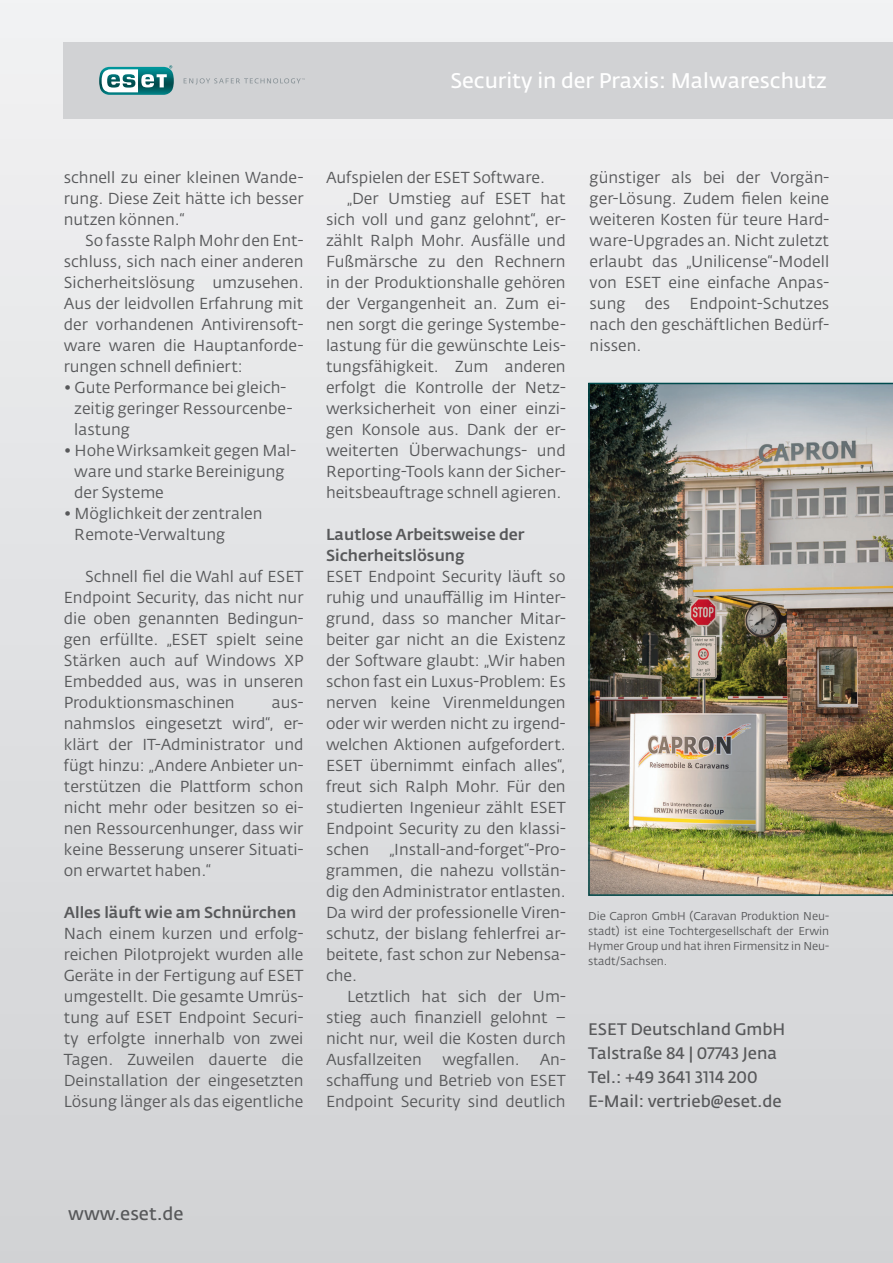
<style>
.page{position:relative;width:893px;height:1263px;background:#fff}
.page>*{position:absolute;margin:0;border:0;box-sizing:border-box;transform-origin:0 0}
.t1{font:600 21px "Fedra Sans Alt Pro";color:#fff}
.t2{font:600 18px "Fedra Sans Alt Pro";color:#57585a}
.t3{font:600 16.5px/24px "Fedra Sans Alt Pro";color:#57585a}
.t4{font:15.75px/21px "Fedra Sans Alt Pro";color:#57585a;text-align:justify}
.t5{font:500 15.75px/21px "Fedra Sans Alt Pro";color:#57585a}
.t6{font:11.25px/15px "Fedra Sans Alt Pro";color:#57585a;text-align:justify}
</style>
<div class="page">
<div style="left:0;top:0;width:893px;height:1263px;background:linear-gradient(to bottom,#f1f2f3,#d1d2d4)"></div>
<div style="left:64px;top:42px;width:829px;height:76px;background:#d1d2d4"></div>
<svg style="left:184px;top:78px;width:121px;height:7px"></svg>
<svg style="left:99px;top:65px;width:75px;height:30px;background:#6daaac"></svg>
<img style="left:588px;top:383px;width:305px;height:513px">
<h1 class="t1" style="left:450px;top:68px;width:378px">Security in der Praxis: Malwareschutz</h1>
<p class="t4" style="left:64px;top:167px;width:241px">schnell zu einer kleinen Wande&shy;rung. Diese Zeit hätte ich besser nutzen können.“</p>
<p class="t4" style="left:64px;top:230px;width:241px;text-indent:21px">So fasste Ralph Mohr den Ent&shy;schluss, sich nach einer anderen Sicherheitslösung umzusehen.<br>Aus der leidvollen Erfahrung mit der vorhandenen Antivirensoft&shy;ware waren die Hauptanforde&shy;rungen schnell definiert:</p>
<p class="t4" style="left:74px;top:377px;width:220px;text-align:left;text-indent:-11px">• Gute Performance bei gleich&shy;zeitig geringer Ressourcenbe&shy;lastung</p>
<p class="t4" style="left:74px;top:440px;width:223px;text-align:left;text-indent:-11px">• Hohe Wirksamkeit gegen Mal&shy;ware und starke Bereinigung der Systeme</p>
<p class="t4" style="left:74px;top:503px;width:190px;text-indent:-11px">• Möglichkeit der zentralen<br>Remote-Verwaltung</p>
<p class="t4" style="left:64px;top:566px;width:241px;text-indent:21px">Schnell fiel die Wahl auf ESET Endpoint Security, das nicht nur die oben genannten Bedingun&shy;gen erfüllte. „ESET spielt seine Stärken auch auf Windows XP Embedded aus, was in unseren Produktionsmaschinen</p>
<p class="t4" style="left:64px;top:692px;width:241px;text-indent:208px">aus&shy;nahmslos eingesetzt wird“, er&shy;klärt der IT-Administrator und fügt hinzu: „Andere Anbieter un&shy;terstützen die Plattform schon nicht mehr oder besitzen so ei&shy;nen Ressourcenhunger, dass wir keine Besserung unserer Situati&shy;on erwartet haben.“</p>
<p class="t5" style="left:64px;top:902px;width:234px">Alles läuft wie am Schnürchen</p>
<p class="t4" style="left:64px;top:923px;width:241px">Nach einem kurzen und erfolg&shy;reichen Pilotprojekt wurden alle Geräte in der Fertigung auf ESET umgestellt. Die gesamte Umrüs&shy;tung auf ESET Endpoint Securi&shy;ty erfolgte innerhalb von zwei Tagen. Zuweilen dauerte die Deinstallation der eingesetzten Lösung länger als das eigentliche</p>
<p class="t4" style="left:326px;top:167px;width:220px">Aufspielen der ESET Software.</p>
<p class="t4" style="left:347px;top:188px;width:220px">„Der Umstieg auf ESET hat</p>
<p class="t4" style="left:326px;top:209px;width:241px">sich voll und ganz gelohnt“, er-</p>
<p class="t4" style="left:326px;top:230px;width:241px">zählt Ralph Mohr. Ausfälle und</p>
<p class="t4" style="left:326px;top:251px;width:241px">Fußmärsche zu den Rechnern</p>
<p class="t4" style="left:326px;top:272px;width:241px">in der Produktionshalle gehören</p>
<p class="t4" style="left:326px;top:293px;width:241px">der Vergangenheit an. Zum ei-</p>
<p class="t4" style="left:326px;top:314px;width:241px">nen sorgt die geringe Systembe-</p>
<p class="t4" style="left:326px;top:335px;width:241px">lastung für die gewünschte Leis-</p>
<p class="t4" style="left:326px;top:356px;width:241px">tungsfähigkeit. Zum anderen</p>
<p class="t4" style="left:326px;top:377px;width:241px">erfolgt die Kontrolle der Netz-</p>
<p class="t4" style="left:326px;top:398px;width:241px">werksicherheit von einer einzi-</p>
<p class="t4" style="left:326px;top:419px;width:241px">gen Konsole aus. Dank der er-</p>
<p class="t4" style="left:326px;top:440px;width:241px">weiterten Überwachungs- und</p>
<p class="t4" style="left:326px;top:461px;width:241px">Reporting-Tools kann der Sicher-</p>
<p class="t4" style="left:326px;top:482px;width:237px">heitsbeauftrage schnell agieren.</p>
<p class="t5" style="left:326px;top:524px;width:200px">Lautlose Arbeitsweise der<br>Sicherheitslösung</p>
<p class="t4" style="left:326px;top:566px;width:241px">ESET Endpoint Security läuft so ruhig und unauffällig im Hinter&shy;grund, dass so mancher Mitar&shy;beiter gar nicht an die Existenz der Software glaubt: „Wir haben schon fast ein Luxus-Problem: Es nerven keine Virenmeldungen oder wir werden nicht zu irgend&shy;welchen Aktionen aufgefordert.<br>ESET übernimmt einfach alles“, freut sich Ralph Mohr. Für den studierten Ingenieur zählt ESET Endpoint Security zu den klassi&shy;schen</p>
<p class="t4" style="left:326px;top:839px;width:241px;text-indent:63px">„Install-and-forget“-Pro&shy;grammen, die nahezu vollstän&shy;dig den Administrator entlasten.<br>Da wird der professionelle Viren&shy;schutz, der bislang fehlerfrei ar&shy;beitete, fast schon zur Nebensa&shy;che.</p>
<p class="t4" style="left:326px;top:986px;width:241px;text-indent:21px">Letztlich hat sich der Um&shy;stieg auch finanziell gelohnt – nicht nur, weil die Kosten durch Ausfallzeiten</p>
<p class="t4" style="left:443px;top:1049px;width:79px">wegfallen.</p>
<p class="t4" style="left:326px;top:1049px;width:241px;text-indent:214px">An&shy;schaffung und Betrieb von ESET Endpoint Security sind deutlich</p>
<p class="t4" style="left:590px;top:167px;width:241px">günstiger als bei der Vorgän&shy;ger-Lösung. Zudem fielen keine weiteren Kosten für teure Hard&shy;ware-Upgrades an. Nicht zuletzt erlaubt das „Unilicense“-Modell von ESET eine einfache Anpas&shy;sung des Endpoint-Schutzes nach den geschäftlichen Bedürf&shy;nissen.</p>
<p class="t6" style="left:588px;top:909px;width:242px">Die Capron GmbH (Caravan Produktion Neu&shy;stadt) ist eine Tochtergesellschaft der Erwin Hymer Group und hat ihren Firmensitz in Neu&shy;stadt/Sachsen.</p>
<p class="t3" style="left:588px;top:1017px;width:199px">ESET Deutschland GmbH<br>Talstraße 84 | 07743 Jena<br>Tel.: +49 3641 3114 200<br>E-Mail: vertrieb@eset.de</p>
<p class="t2" style="left:68px;top:1202px;width:117px">www.eset.de</p>
</div>
